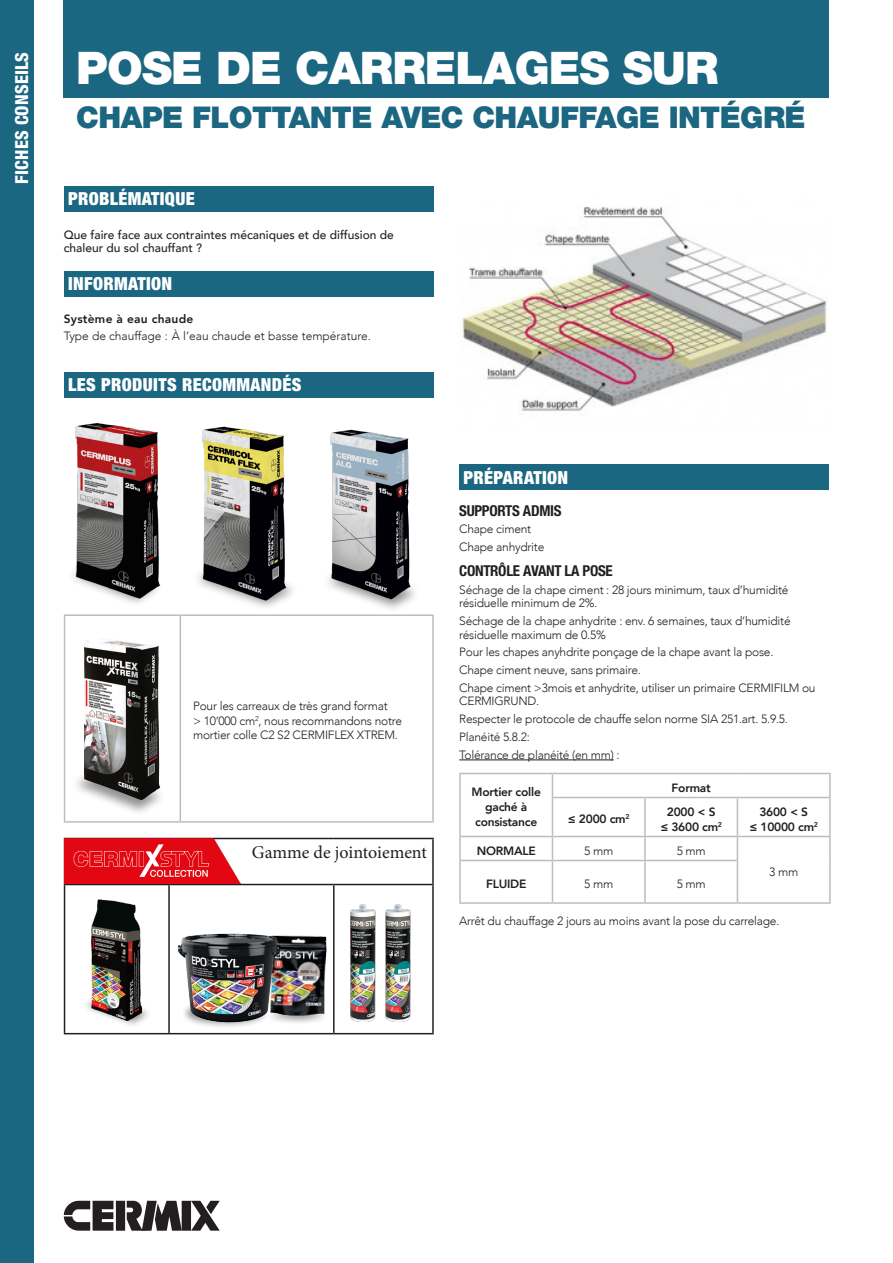
<style>
.page{position:relative;width:893px;height:1263px;background:#fff}
.page>*{position:absolute;margin:0;border:0;box-sizing:border-box;transform-origin:0 0}
.t1{font:900 45px "Helvetica Neue LT Std";letter-spacing:-.02em;color:#fff}
.t2{font:900 30px "Helvetica Neue LT Std";letter-spacing:-.02em;color:#1b6681}
.t3{font:900 condensed 18px "Helvetica Neue LT Std";letter-spacing:.02em;color:#fff}
.t4{font:18px "Minion Pro";color:#231f20}
.t5{font:800 condensed 18px "Helvetica Neue LT Std";letter-spacing:.01em;color:#fff}
.t6{font:700 condensed 15px "Helvetica Neue LT Std";letter-spacing:-.02em;color:#231f20}
.t7{font:300 12px/13.5px "Avenir";letter-spacing:-.02em;color:#231f20}
.Normal_e{font:800 12px/15px "Avenir";letter-spacing:-.02em;color:#231f20;text-align:center}
.t8{font:500 12px/13.5px "Avenir";color:#231f20}
.t9{font:300 12px "Avenir";color:#231f20}
._4_texte_courant_ok{font:800 12px "Avenir";letter-spacing:.02em;color:#231f20}
</style>
<div class="page">
<div style="left:64px;top:0;width:765px;height:98px;background:#1b6681"></div>
<div style="left:0;top:0;width:34px;height:1263px;background:#1b6681"></div>
<svg style="left:64px;top:1201px;width:156px;height:30px"></svg>
<div style="left:64px;top:372px;width:370px;height:26px;background:#1b6681"></div>
<div style="left:459px;top:465px;width:370px;height:25px;background:#1b6681"></div>
<hr style="left:459px;top:760px;width:155px;height:1px;background:#231f20">
<img style="left:461px;top:206px;width:367px;height:205px">
<div style="left:64px;top:271px;width:370px;height:26px;background:#1b6681"></div>
<div style="left:64px;top:186px;width:370px;height:26px;background:#1b6681"></div>
<img style="left:198px;top:426px;width:94px;height:181px">
<img style="left:73px;top:422px;width:88px;height:181px">
<img style="left:328px;top:429px;width:87px;height:178px">
<hr style="left:459px;top:773px;width:93px;height:1px;background:#bcbdc0">
<hr style="left:459px;top:774px;width:2px;height:23px;background:#bcbdc0">
<hr style="left:552px;top:773px;width:93px;height:1px;background:#bcbdc0">
<svg style="left:552px;top:774px;width:1px;height:23px"></svg>
<hr style="left:645px;top:773px;width:92px;height:1px;background:#bcbdc0">
<hr style="left:737px;top:773px;width:94px;height:1px;background:#bcbdc0">
<hr style="left:829px;top:774px;width:2px;height:23px;background:#bcbdc0">
<hr style="left:459px;top:797px;width:2px;height:39px;background:#bcbdc0">
<hr style="left:552px;top:798px;width:1px;height:38px;background:#bcbdc0">
<hr style="left:644px;top:798px;width:2px;height:38px;background:#bcbdc0">
<hr style="left:737px;top:798px;width:1px;height:38px;background:#bcbdc0">
<hr style="left:829px;top:798px;width:2px;height:38px;background:#bcbdc0">
<hr style="left:552px;top:797px;width:93px;height:1px;background:#bcbdc0">
<hr style="left:645px;top:797px;width:92px;height:1px;background:#bcbdc0">
<hr style="left:737px;top:797px;width:94px;height:1px;background:#bcbdc0">
<hr style="left:459px;top:836px;width:93px;height:1px;background:#bcbdc0">
<hr style="left:459px;top:837px;width:2px;height:23px;background:#bcbdc0">
<hr style="left:552px;top:836px;width:93px;height:1px;background:#bcbdc0">
<svg style="left:552px;top:837px;width:1px;height:23px"></svg>
<hr style="left:645px;top:836px;width:92px;height:1px;background:#bcbdc0">
<hr style="left:644px;top:837px;width:2px;height:23px;background:#bcbdc0">
<hr style="left:737px;top:836px;width:94px;height:1px;background:#bcbdc0">
<svg style="left:737px;top:837px;width:1px;height:23px"></svg>
<hr style="left:829px;top:837px;width:2px;height:23px;background:#bcbdc0">
<hr style="left:829px;top:860px;width:2px;height:42px;background:#bcbdc0">
<hr style="left:459px;top:860px;width:93px;height:1px;background:#bcbdc0">
<hr style="left:459px;top:861px;width:2px;height:41px;background:#bcbdc0">
<hr style="left:552px;top:860px;width:93px;height:1px;background:#bcbdc0">
<hr style="left:552px;top:861px;width:1px;height:41px;background:#bcbdc0">
<hr style="left:645px;top:860px;width:93px;height:1px;background:#bcbdc0">
<hr style="left:644px;top:861px;width:2px;height:41px;background:#bcbdc0">
<hr style="left:737px;top:861px;width:1px;height:41px;background:#bcbdc0">
<hr style="left:459px;top:902px;width:93px;height:2px;background:#bcbdc0">
<hr style="left:552px;top:902px;width:93px;height:2px;background:#bcbdc0">
<hr style="left:645px;top:902px;width:92px;height:2px;background:#bcbdc0">
<hr style="left:737px;top:902px;width:94px;height:2px;background:#bcbdc0">
<hr style="left:64px;top:614px;width:116px;height:2px;background:#bcbdc0">
<hr style="left:64px;top:616px;width:1px;height:205px;background:#bcbdc0">
<hr style="left:180px;top:614px;width:254px;height:2px;background:#bcbdc0">
<hr style="left:180px;top:616px;width:1px;height:205px;background:#bcbdc0">
<hr style="left:432px;top:616px;width:2px;height:205px;background:#bcbdc0">
<hr style="left:64px;top:821px;width:116px;height:2px;background:#bcbdc0">
<hr style="left:180px;top:821px;width:254px;height:2px;background:#bcbdc0">
<div style="left:70px;top:768px;width:97px;height:48px;background:#231f20;opacity:.5"></div>
<img style="left:84px;top:640px;width:76px;height:160px">
<hr style="left:64px;top:838px;width:105px;height:1px;background:#231f20">
<hr style="left:64px;top:839px;width:1px;height:45px;background:#231f20">
<hr style="left:169px;top:838px;width:165px;height:1px;background:#231f20">
<hr style="left:334px;top:838px;width:100px;height:1px;background:#231f20">
<hr style="left:432px;top:839px;width:2px;height:45px;background:#231f20">
<hr style="left:64px;top:884px;width:105px;height:1px;background:#231f20">
<hr style="left:64px;top:885px;width:1px;height:148px;background:#231f20">
<hr style="left:169px;top:884px;width:165px;height:1px;background:#231f20">
<hr style="left:168px;top:885px;width:2px;height:148px;background:#231f20">
<hr style="left:334px;top:884px;width:100px;height:1px;background:#231f20">
<hr style="left:333px;top:885px;width:2px;height:148px;background:#231f20">
<hr style="left:432px;top:885px;width:2px;height:148px;background:#231f20">
<hr style="left:64px;top:1033px;width:105px;height:1px;background:#231f20">
<hr style="left:169px;top:1033px;width:165px;height:1px;background:#231f20">
<hr style="left:334px;top:1033px;width:100px;height:1px;background:#231f20">
<div style="left:81px;top:994px;width:72px;height:34px;background:#231f20;opacity:.5"></div>
<svg style="left:91px;top:963px;width:1px;height:20px"></svg>
<img style="left:92px;top:899px;width:49px;height:122px">
<div style="left:265px;top:1003px;width:65px;height:22px;background:#231f20;opacity:.5"></div>
<div style="left:181px;top:997px;width:89px;height:32px;background:#231f20;opacity:.5"></div>
<img style="left:283px;top:935px;width:47px;height:85px">
<img style="left:178px;top:933px;width:105px;height:92px">
<img style="left:350px;top:904px;width:61px;height:118px">
<img style="left:65px;top:839px;width:175px;height:45px">
<h3 class="t5" style="left:11px;top:184px;width:133px;rotate:-90deg">FICHES CONSEILS</h3>
<p class="t1" style="left:76px;top:41px;width:644px">POSE DE CARRELAGES SUR</p>
<p class="t2" style="left:76px;top:99px;width:731px">CHAPE FLOTTANTE AVEC CHAUFFAGE INTÉGRÉ</p>
<p class="t3" style="left:68px;top:188px;width:128px">PROBLÉMATIQUE</p>
<p class="t8" style="left:64px;top:227px;width:332px">Que faire face aux contraintes mécaniques et de diffusion de chaleur du sol chauffant ?</p>
<p class="t3" style="left:68px;top:273px;width:106px">INFORMATION</p>
<p class="_4_texte_courant_ok" style="left:64px;top:309px;width:131px">Système à eau chaude</p>
<p class="t9" style="left:64px;top:329px;width:309px">Type de chauffage : À l’eau chaude et basse température.</p>
<p class="t3" style="left:68px;top:374px;width:235px">LES PRODUITS RECOMMANDÉS</p>
<p class="t7" style="left:193px;top:699px;width:210px;line-height:14.2px">Pour les carreaux de très grand format<br>&gt; 10’000 cm<sup>2</sup>, nous recommandons notre mortier colle C2 S2 CERMIFLEX XTREM.</p>
<p class="t4" style="left:252px;top:840px;width:177px">Gamme de jointoiement</p>
<p class="t3" style="left:463px;top:466px;width:106px">PRÉPARATION</p>
<p class="t6" style="left:459px;top:501px;width:104px">SUPPORTS ADMIS</p>
<p class="t7" style="left:459px;top:523px;width:74px">Chape ciment</p>
<p class="t7" style="left:459px;top:540px;width:87px">Chape anhydrite</p>
<p class="t6" style="left:459px;top:562px;width:155px">CONTRÔLE AVANT LA POSE</p>
<p class="t7" style="left:459px;top:583px;width:331px">Séchage de la chape ciment : 28 jours minimum, taux d’humidité résiduelle minimum de 2%.</p>
<p class="t7" style="left:459px;top:614px;width:333px">Séchage de la chape anhydrite : env. 6 semaines, taux d’humidité résiduelle maximum de 0.5%</p>
<p class="t7" style="left:459px;top:646px;width:316px">Pour les chapes anyhdrite ponçage de la chape avant la pose.</p>
<p class="t7" style="left:459px;top:663px;width:183px">Chape ciment neuve, sans primaire.</p>
<p class="t7" style="left:459px;top:681px;width:358px">Chape ciment &gt;3mois et anhydrite, utiliser un primaire CERMIFILM ou<br>CERMIGRUND.</p>
<p class="t7" style="left:459px;top:712px;width:330px">Respecter le protocole de chauffe selon norme SIA 251.art. 5.9.5.</p>
<p class="t7" style="left:459px;top:728px;width:162px;line-height:18px">Planéité 5.8.2:<br>Tolérance de planéité (en mm) :</p>
<p class="Normal_e" style="left:472px;top:784px;width:71px">Mortier colle gaché à consistance</p>
<p class="Normal_e" style="left:672px;top:780px;width:41px">Format</p>
<p class="Normal_e" style="left:667px;top:804px;width:50px">2000 &lt; S</p>
<p class="Normal_e" style="left:660px;top:819px;width:63px">≤ 3600 cm<sup>2</sup></p>
<p class="Normal_e" style="left:568px;top:811px;width:63px">≤ 2000 cm<sup>2</sup></p>
<p class="Normal_e" style="left:477px;top:843px;width:61px">NORMALE</p>
<p class="t7" style="left:584px;top:844px;width:31px">5 mm</p>
<p class="t7" style="left:677px;top:844px;width:31px">5 mm</p>
<p class="Normal_e" style="left:486px;top:876px;width:42px">FLUIDE</p>
<p class="t7" style="left:584px;top:877px;width:31px">5 mm</p>
<p class="t7" style="left:677px;top:877px;width:31px">5 mm</p>
<p class="Normal_e" style="left:759px;top:804px;width:50px">3600 &lt; S</p>
<p class="Normal_e" style="left:749px;top:819px;width:70px">≤ 10000 cm<sup>2</sup></p>
<p class="t7" style="left:769px;top:865px;width:31px">3 mm</p>
<p class="t7" style="left:459px;top:914px;width:322px">Arrêt du chauffage 2 jours au moins avant la pose du carrelage.</p>
</div>
